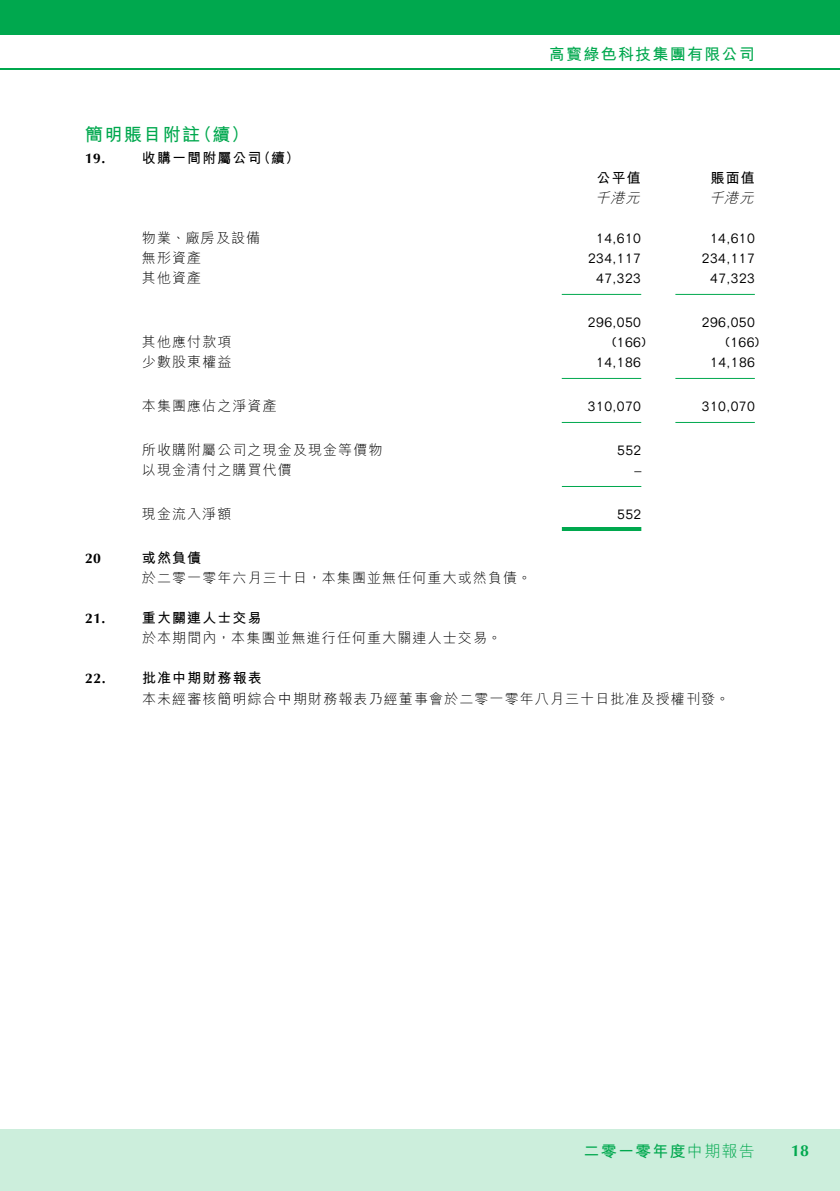
<style>
.page{position:relative;width:840px;height:1191px;background:#fff}
.page>*{position:absolute;margin:0;border:0;box-sizing:border-box;transform-origin:0 0}
.t1{font:700 18px "M Hei HK";letter-spacing:.08em;color:#00a84e}
.t2{font:700 16px "M Hei HK";letter-spacing:.08em;color:#00a84e}
.t3{font:700 16px "Optima LT Std";color:#00a84e}
.t4{font:300 14px "M Hei HK";letter-spacing:.08em;color:#000}
.t5{font:300 14px "Folio Std";letter-spacing:.03em;color:#000}
.t6{font:700 14px "M Hei HK";letter-spacing:.08em;color:#000}
.t7{font:700 14px "Optima LT Std";letter-spacing:.03em;color:#000}
.t8{font:italic 300 14px "M Hei HK";color:#000}
.s1{font-weight:300}
</style>
<div class="page">
<div style="left:0;top:1129px;width:839px;height:62px;background:#cceedc"></div>
<div style="left:0;top:0;width:839px;height:35px;background:#00a84e"></div>
<hr style="left:0;top:68px;width:839px;height:1px;background:#00a84e">
<hr style="left:561px;top:294px;width:80px;height:1px;background:#00a84e">
<hr style="left:675px;top:294px;width:79px;height:1px;background:#00a84e">
<hr style="left:561px;top:378px;width:80px;height:1px;background:#00a84e">
<hr style="left:675px;top:378px;width:79px;height:1px;background:#00a84e">
<hr style="left:561px;top:422px;width:80px;height:1px;background:#00a84e">
<hr style="left:675px;top:422px;width:79px;height:1px;background:#00a84e">
<hr style="left:561px;top:486px;width:80px;height:1px;background:#00a84e">
<hr style="left:561px;top:527px;width:80px;height:4px;background:#00a84e">
<p class="t2" style="left:548px;top:42px;width:207px">高寳綠色科技集團有限公司</p>
<p class="t1" style="left:85px;top:121px;width:117px">簡明賬目附註</p>
<p class="t1" style="left:194px;top:121px;width:57px">（續(</p>
<p class="t7" style="left:85px;top:150px;width:22px">19.</p>
<p class="t7" style="left:85px;top:550px;width:17px">20</p>
<p class="t7" style="left:85px;top:610px;width:22px">21.</p>
<p class="t7" style="left:85px;top:670px;width:22px">22.</p>
<p class="t6" style="left:142px;top:148px;width:121px">收購一間附屬公司</p>
<p class="t6" style="left:257px;top:148px;width:44px">（續(</p>
<p class="t4" style="left:142px;top:228px;width:120px">物業、廠房及設備</p>
<p class="t4" style="left:142px;top:248px;width:61px">無形資產</p>
<p class="t4" style="left:142px;top:268px;width:61px">其他資產</p>
<p class="t4" style="left:142px;top:332px;width:91px">其他應付款項</p>
<p class="t4" style="left:142px;top:352px;width:91px">少數股東權益</p>
<p class="t4" style="left:142px;top:396px;width:136px">本集團應佔之淨資產</p>
<p class="t4" style="left:142px;top:440px;width:242px">所收購附屬公司之現金及現金等價物</p>
<p class="t4" style="left:142px;top:460px;width:151px">以現金清付之購買代價</p>
<p class="t4" style="left:142px;top:504px;width:91px">現金流入淨額</p>
<p class="t6" style="left:142px;top:548px;width:61px">或然負債</p>
<p class="t4" style="left:142px;top:568px;width:391px">於二零一零年六月三十日，本集團並無任何重大或然負債。</p>
<p class="t6" style="left:142px;top:608px;width:121px">重大關連人士交易</p>
<p class="t4" style="left:142px;top:628px;width:361px">於本期間內，本集團並無進行任何重大關連人士交易。</p>
<p class="t6" style="left:142px;top:668px;width:121px">批准中期財務報表</p>
<p class="t6" style="left:596px;top:168px;width:46px">公平值</p>
<p class="t6" style="left:710px;top:168px;width:46px">賬面值</p>
<p class="t8" style="left:595px;top:188px;width:51px">千港元</p>
<p class="t8" style="left:708px;top:188px;width:51px">千港元</p>
<p class="t5" style="left:596px;top:230px;width:46px">14,610</p>
<p class="t5" style="left:709px;top:230px;width:46px">14,610</p>
<p class="t5" style="left:587px;top:250px;width:54px">234,117</p>
<p class="t5" style="left:701px;top:250px;width:54px">234,117</p>
<p class="t5" style="left:596px;top:270px;width:46px">47,323</p>
<p class="t5" style="left:709px;top:270px;width:46px">47,323</p>
<p class="t5" style="left:587px;top:314px;width:54px">296,050</p>
<p class="t5" style="left:701px;top:314px;width:54px">296,050</p>
<p class="t5" style="left:611px;top:334px;width:35px">)166(</p>
<p class="t5" style="left:725px;top:334px;width:35px">)166(</p>
<p class="t5" style="left:596px;top:354px;width:46px">14,186</p>
<p class="t5" style="left:709px;top:354px;width:46px">14,186</p>
<p class="t5" style="left:587px;top:398px;width:54px">310,070</p>
<p class="t5" style="left:701px;top:398px;width:54px">310,070</p>
<p class="t5" style="left:617px;top:442px;width:26px">552</p>
<p class="t5" style="left:634px;top:462px;width:8px">–</p>
<p class="t5" style="left:617px;top:506px;width:26px">552</p>
<p class="t4" style="left:142px;top:688px;width:588px">本未經審核簡明綜合中期財務報表乃經董事會於二零一零年八月三十日批准及授權刊發。</p>
<p class="t2" style="left:583px;top:1139px;width:173px">二零一零年度<span class="s1">中期報告</span></p>
<p class="t3" style="left:790px;top:1141px;width:19px">18</p>
</div>
